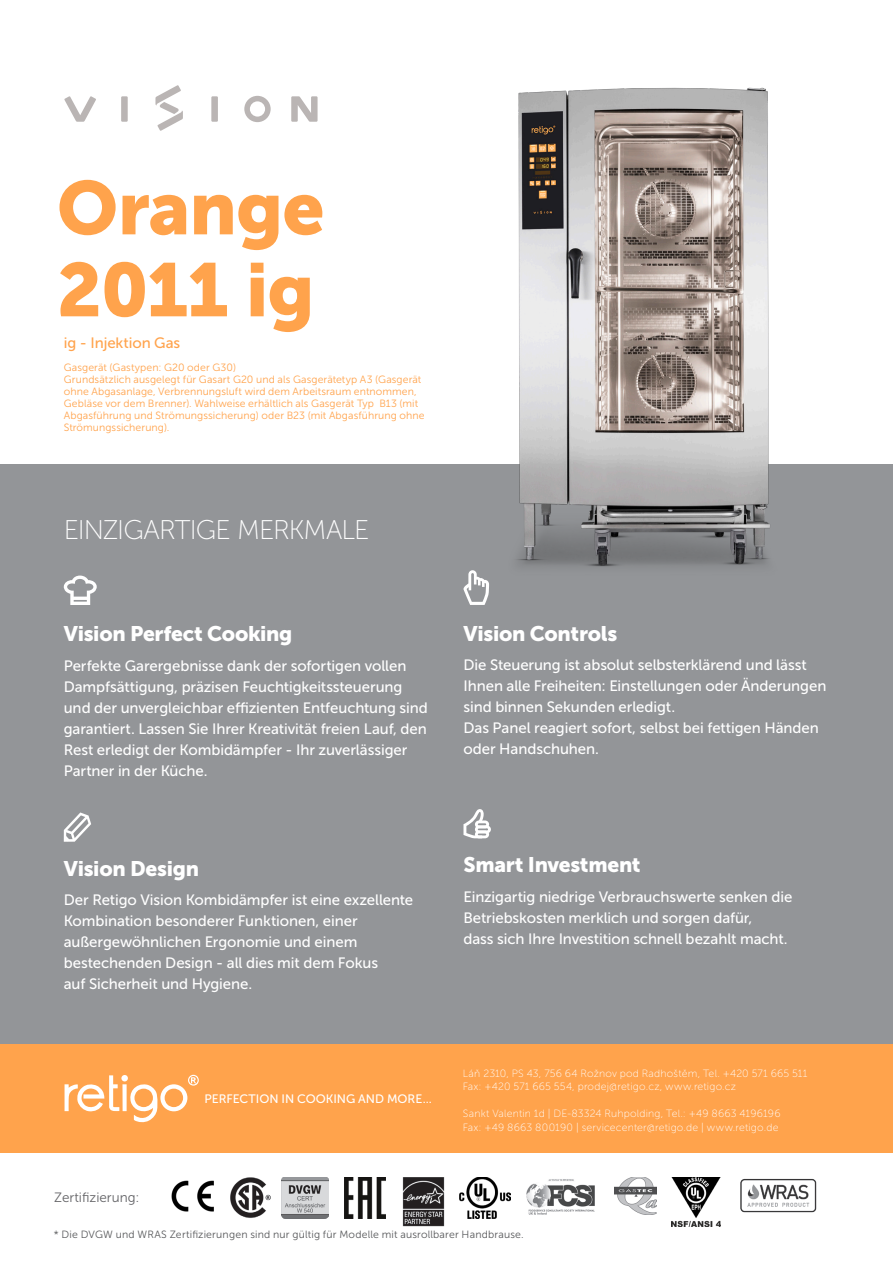
<style>
.page{position:relative;width:893px;height:1263px;background:#fff}
.page>*{position:absolute;margin:0;border:0;box-sizing:border-box;transform-origin:0 0}
.t1{font:75px "Museo Sans 900";letter-spacing:-.015em;color:#ffa34c}
.t2{font:27px "Museo Sans 100";letter-spacing:-.035em;color:#fff}
.t3{font:21px "Museo Sans 900";letter-spacing:-.015em;color:#fff}
.Podnadpis{font:15px/21px "Museo Sans 500";letter-spacing:-.005em;color:#fff}
.Podnadpis-2{font:15px "Museo Sans 500";letter-spacing:-.005em;color:#ffa34c}
.t4{font:13.5px "Museo Sans 300";color:#636366}
.t5{font:12.15px "Museo Sans 500";color:#fff}
.Podnadpis-3{font:10.5px/12px "Museo Sans 300";letter-spacing:.01em;color:#ffa34c}
.t6{font:10.5px/13.5px "Museo Sans 100";letter-spacing:.015em;color:#fff}
.t7{font:10.5px "Museo Sans 300";letter-spacing:.015em;color:#57585a}
</style>
<div class="page">
<div style="left:0;top:1043px;width:893px;height:109px;background:#ffa34c"></div>
<svg style="left:65px;top:1075px;width:134px;height:48px"></svg>
<img style="left:171px;top:1180px;width:43px;height:32px">
<img style="left:230px;top:1177px;width:41px;height:41px">
<img style="left:282px;top:1177px;width:46px;height:41px">
<img style="left:344px;top:1177px;width:42px;height:41px">
<img style="left:403px;top:1177px;width:41px;height:49px">
<img style="left:526px;top:1179px;width:69px;height:36px">
<img style="left:615px;top:1177px;width:41px;height:37px">
<img style="left:672px;top:1177px;width:49px;height:49px">
<img style="left:459px;top:1177px;width:51px;height:41px">
<img style="left:740px;top:1178px;width:77px;height:35px">
<div style="left:0;top:464px;width:893px;height:579px;background:#939598"></div>
<svg style="left:244px;top:96px;width:27px;height:26px"></svg>
<svg style="left:155px;top:85px;width:28px;height:46px"></svg>
<svg style="left:64px;top:96px;width:32px;height:26px"></svg>
<div style="left:211px;top:96px;width:7px;height:26px;background:#bab5b4"></div>
<div style="left:121px;top:96px;width:7px;height:26px;background:#bab5b4"></div>
<svg style="left:291px;top:96px;width:27px;height:26px"></svg>
<img style="left:516px;top:87px;width:254px;height:480px">
<svg style="left:64px;top:575px;width:33px;height:30px"></svg>
<svg style="left:64px;top:812px;width:27px;height:30px"></svg>
<svg style="left:463px;top:570px;width:26px;height:35px"></svg>
<svg style="left:463px;top:809px;width:28px;height:29px"></svg>
<h1 class="t1" style="left:57px;top:165px;width:269px">Orange</h1>
<h1 class="t1" style="left:57px;top:247px;width:259px">2011 ig</h1>
<p class="Podnadpis-2" style="left:64px;top:335px;width:118px">ig - Injektion Gas</p>
<p class="Podnadpis-3" style="left:64px;top:361px;width:362px">Gasgerät (Gastypen: G20 oder G30)<br>Grundsätzlich ausgelegt für Gasart G20 und als Gasgerätetyp A3 (Gasgerät ohne Abgasanlage, Verbrennungsluft wird dem Arbeitsraum entnommen, Gebläse vor dem Brenner). Wahlweise erhältlich als Gasgerät Typ B13 (mit Abgasführung und Strömungssicherung) oder B23 (mit Abgasführung ohne Strömungssicherung).</p>
<h2 class="t2" style="left:64px;top:516px;width:307px">EINZIGARTIGE MERKMALE</h2>
<h3 class="t3" style="left:64px;top:622px;width:230px">Vision Perfect Cooking</h3>
<p class="Podnadpis" style="left:64px;top:655px;width:366px">Perfekte Garergebnisse dank der sofortigen vollen Dampfsättigung, präzisen Feuchtigkeitssteuerung und der unvergleichbar effizienten Entfeuchtung sind garantiert. Lassen Sie Ihrer Kreativität freien Lauf, den Rest erledigt der Kombidämpfer - Ihr zuverlässiger Partner in der Küche.</p>
<h3 class="t3" style="left:463px;top:621px;width:155px">Vision Controls</h3>
<p class="Podnadpis" style="left:463px;top:655px;width:364px">Die Steuerung ist absolut selbsterklärend und lässt<br>Ihnen alle Freiheiten: Einstellungen oder Änderungen sind binnen Sekunden erledigt.</p>
<p class="Podnadpis" style="left:463px;top:718px;width:357px">Das Panel reagiert sofort, selbst bei fettigen Händen oder Handschuhen.</p>
<h3 class="t3" style="left:64px;top:856px;width:137px">Vision Design</h3>
<p class="Podnadpis" style="left:64px;top:889px;width:351px">Der Retigo Vision Kombidämpfer ist eine exzellente Kombination besonderer Funktionen, einer außergewöhnlichen Ergonomie und einem bestechenden Design - all dies mit dem Fokus<br>auf Sicherheit und Hygiene.</p>
<p class="t5" style="left:205px;top:1092px;width:229px">PERFECTION IN COOKING AND MORE...</p>
<h3 class="t3" style="left:463px;top:853px;width:179px">Smart Investment</h3>
<p class="Podnadpis" style="left:463px;top:886px;width:330px">Einzigartig niedrige Verbrauchswerte senken die<br>Betriebskosten merklich und sorgen dafür,<br>dass sich Ihre Investition schnell bezahlt macht.</p>
<p class="t6" style="left:463px;top:1066px;width:346px">Láň 2310, PS 43, 756 64 Rožnov pod Radhoštěm, Tel. +420 571 665 511<br>Fax: +420 571 665 554, prodej@retigo.cz, www.retigo.cz</p>
<p class="t6" style="left:463px;top:1107px;width:319px">Sankt Valentin 1d | DE-83324 Ruhpolding, Tel.: +49 8663 4196196<br>Fax: +49 8663 800190 | servicecenter@retigo.de | www.retigo.de</p>
<p class="t4" style="left:54px;top:1190px;width:87px">Zertifizierung:</p>
<p class="t7" style="left:54px;top:1229px;width:471px">* Die DVGW und WRAS Zertifizierungen sind nur gültig für Modelle mit ausrollbarer Handbrause.</p>
</div>
